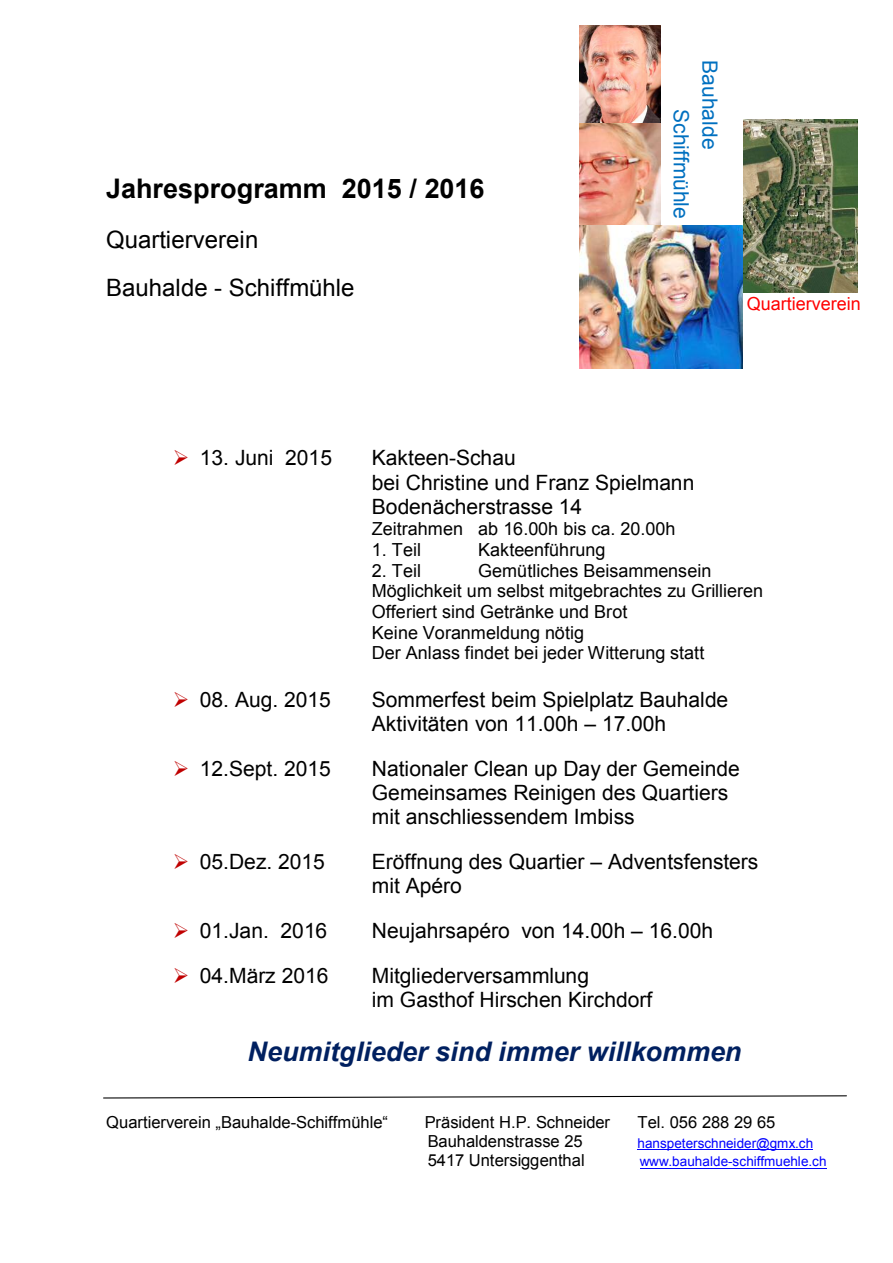
<style>
.page{position:relative;width:893px;height:1263px;background:#fff}
.page>*{position:absolute;margin:0;border:0;box-sizing:border-box;transform-origin:0 0}
.t1{font:italic 700 27px "Arial";color:#002060}
.t2{font:700 27px "Arial";color:#000}
.t3{font:24px/48.3px "Arial";color:#000}
.t4{font:21px/24.2px "Arial";color:#000}
.t5{font:21px/28.7px "Arial";letter-spacing:.005em;color:#0070c0}
.t6{font:18px/20.7px "Arial";color:#000}
.t7{font:18px "Arial";color:#f00}
.t8{font:16.5px "Arial";color:#000}
.t9{font:13.5px "Arial";color:#00f}
.s1{color:#c00000}
</style>
<div class="page">
<hr style="left:637px;top:1149px;width:176px;height:1px;background:#00f">
<hr style="left:639px;top:1168px;width:187px;height:1px;background:#00f">
<img style="left:579px;top:25px;width:81px;height:98px">
<img style="left:579px;top:123px;width:81px;height:102px">
<img style="left:579px;top:225px;width:163px;height:143px">
<img style="left:743px;top:120px;width:114px;height:173px">
<svg style="left:103px;top:1095px;width:744px;height:4px"></svg>
<p class="t2" style="left:106px;top:174px;width:380px">Jahresprogramm 2015 / 2016</p>
<p class="t3" style="left:106px;top:215px;width:250px">Quartierverein<br>Bauhalde - Schiffmühle</p>
<p class="t5" style="left:724px;top:109px;width:112px;text-indent:-49px;rotate:90deg">Bauhalde<br>Schiffmühle</p>
<p class="t7" style="left:746px;top:294px;width:116px">Quartierverein</p>
<p class="t4" style="left:173px;top:446px;width:161px"><span class="s1">➢</span> 13. Juni 2015</p>
<p class="t4" style="left:372px;top:446px;width:324px">Kakteen-Schau<br>bei Christine und Franz Spielmann<br>Bodenächerstrasse 14</p>
<p class="t6" style="left:372px;top:519px;width:305px">Zeitrahmen ab 16.00h bis ca. 20.00h</p>
<p class="t6" style="left:372px;top:539px;width:51px">1. Teil</p>
<p class="t6" style="left:478px;top:539px;width:129px">Kakteenführung</p>
<p class="t6" style="left:372px;top:560px;width:51px">2. Teil</p>
<p class="t6" style="left:372px;top:560px;width:393px;text-indent:106px">Gemütliches Beisammensein Möglichkeit um selbst mitgebrachtes zu Grillieren Offeriert sind Getränke und Brot<br>Keine Voranmeldung nötig<br>Der Anlass findet bei jeder Witterung statt</p>
<p class="t4" style="left:173px;top:688px;width:159px"><span class="s1">➢</span> 08. Aug. 2015</p>
<p class="t4" style="left:372px;top:688px;width:358px">Sommerfest beim Spielplatz Bauhalde<br>Aktivitäten von 11.00h – 17.00h</p>
<p class="t4" style="left:173px;top:757px;width:159px"><span class="s1">➢</span> 12.Sept. 2015</p>
<p class="t4" style="left:372px;top:757px;width:369px">Nationaler Clean up Day der Gemeinde<br>Gemeinsames Reinigen des Quartiers mit anschliessendem Imbiss</p>
<p class="t4" style="left:173px;top:850px;width:154px"><span class="s1">➢</span> 05.Dez. 2015</p>
<p class="t4" style="left:372px;top:850px;width:388px">Eröffnung des Quartier – Adventsfensters mit Apéro</p>
<p class="t4" style="left:173px;top:919px;width:156px"><span class="s1">➢</span> 01.Jan. 2016</p>
<p class="t4" style="left:372px;top:919px;width:343px">Neujahrsapéro von 14.00h – 16.00h</p>
<p class="t4" style="left:173px;top:964px;width:157px"><span class="s1">➢</span> 04.März 2016</p>
<p class="t4" style="left:372px;top:964px;width:282px">Mitgliederversammlung<br>im Gasthof Hirschen Kirchdorf</p>
<p class="t1" style="left:248px;top:1036px;width:495px">Neumitglieder sind immer willkommen</p>
<p class="t8" style="left:106px;top:1113px;width:283px">Quartierverein „Bauhalde-Schiffmühle“</p>
<p class="t8" style="left:425px;top:1113px;width:187px">Präsident H.P. Schneider</p>
<p class="t8" style="left:637px;top:1113px;width:139px">Tel. 056 288 29 65</p>
<p class="t8" style="left:427px;top:1133px;width:156px">Bauhaldenstrasse 25</p>
<p class="t9" style="left:637px;top:1135px;width:177px">hanspeterschneider@gmx.ch</p>
<p class="t8" style="left:427px;top:1151px;width:158px">5417 Untersiggenthal</p>
<p class="t9" style="left:639px;top:1154px;width:188px">www.bauhalde-schiffmuehle.ch</p>
</div>
